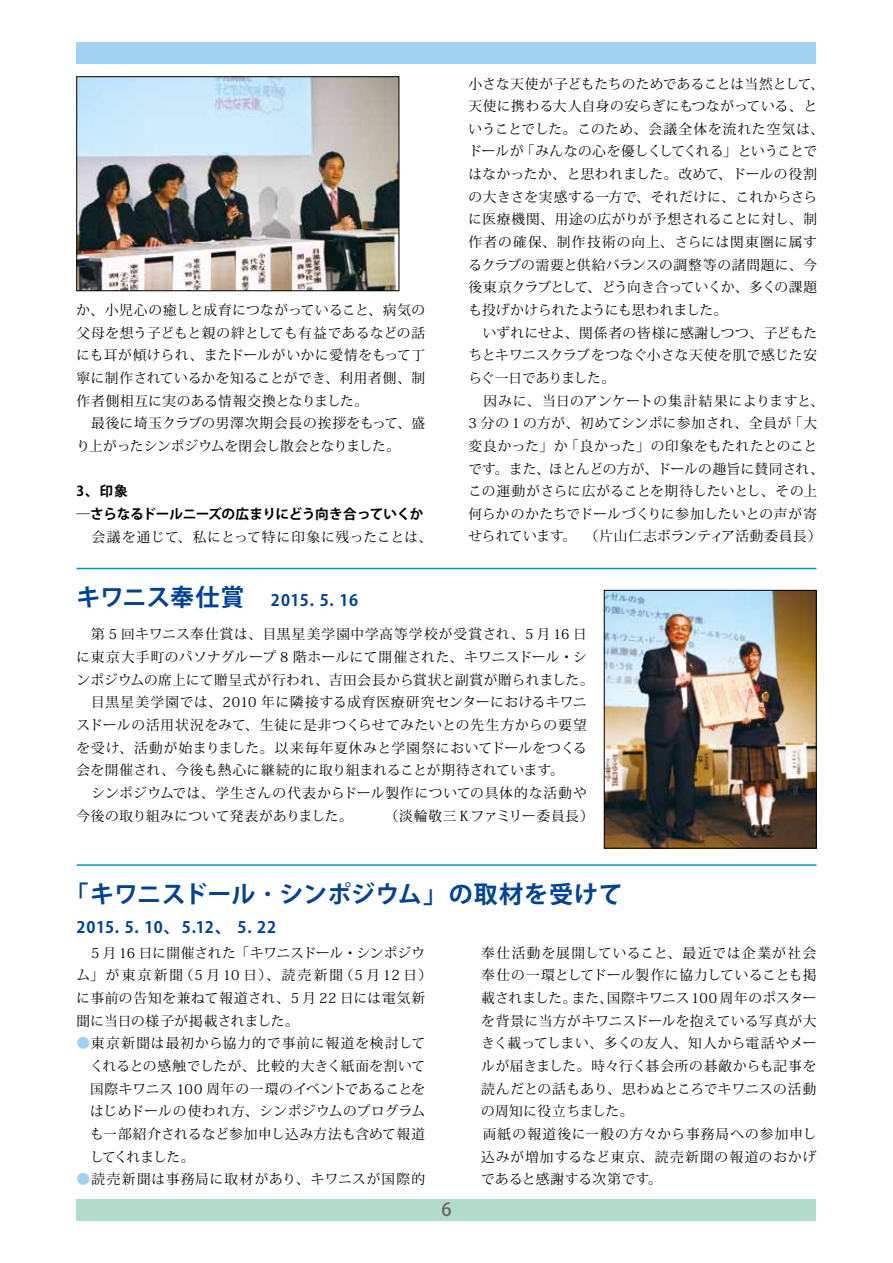
<style>
.page{position:relative;width:893px;height:1263px;background:#fff}
.page>*{position:absolute;margin:0;border:0;box-sizing:border-box;transform-origin:0 0}
.t1{font:700 24px "Koz Go Pro";letter-spacing:.01em;color:#004294}
.t2{font:500 18px "Koz Go Pro";color:#666464}
.t3{font:700 15.75px "Koz Go Pro";letter-spacing:.03em;color:#004294}
.t4{font:13.65px/22.6px "Koz Min Pro";letter-spacing:.035em;color:#000}
.t5{font:13.65px "Koz Min Pro";letter-spacing:.075em;color:#000}
.t6{font:700 13.65px/22.6px "Koz Go Pro";letter-spacing:-.02em;color:#000}
.t7{font:13.65px "Koz Min Pro";letter-spacing:-.005em;color:#000}
.t8{font:13.65px "Koz Min Pro";letter-spacing:.06em;color:#000}
.t9{font:13.65px "Koz Min Pro";letter-spacing:.015em;color:#000}
.t10{font:13.65px "Koz Min Pro";letter-spacing:.085em;color:#000}
.t11{font:13.65px "Koz Min Pro";letter-spacing:.08em;color:#000}
.s1{font-size:24px}
.s2{color:#a0d2f2}
</style>
<div class="page">
<div style="left:77px;top:43px;width:739px;height:21px;background:#a0d2f2"></div>
<div style="left:77px;top:1199px;width:739px;height:21px;background:#b1dbcb"></div>
<hr style="left:77px;top:568px;width:739px;height:1px;background:#0093d4">
<hr style="left:77px;top:864px;width:739px;height:2px;background:#0093d4">
<img style="left:79px;top:79px;width:318px;height:210px">
<div style="left:77px;top:77px;width:322px;height:214px;border:1px solid #000"></div>
<img style="left:606px;top:592px;width:208px;height:254px">
<div style="left:604px;top:590px;width:212px;height:258px;border:1px solid #000"></div>
<p class="t4" style="left:77px;top:298px;width:350px">か、小児心の癒しと成育につながっていること、病気の父母を想う子どもと親の絆としても有益であるなどの話にも耳が傾けられ、またドールがいかに愛情をもって丁寧に制作されているかを知ることができ、利用者側、制作者側相互に実のある情報交換となりました。<br>　最後に埼玉クラブの男澤次期会長の挨拶をもって、盛り上がったシンポジウムを閉会し散会となりました。</p>
<p class="t6" style="left:77px;top:481px;width:349px">3、印象<br>―さらなるドールニーズの広まりにどう向き合っていくか</p>
<p class="t8" style="left:77px;top:527px;width:357px">　会議を通じて、私にとって特に印象に残ったことは、</p>
<p class="t3" style="left:77px;top:590px;width:283px"><span class="s1">キワニス奉仕賞　</span>2015. 5. 16</p>
<p class="t4" style="left:468px;top:72px;width:357px">小さな天使が子どもたちのためであることは当然として、天使に携わる大人自身の安らぎにもつながっている、ということでした。このため、会議全体を流れた空気は、ドールが「みんなの心を優しくしてくれる」ということではなかったか、と思われました。改めて、ドールの役割の大きさを実感する一方で、それだけに、これからさらに医療機関、用途の広がりが予想されることに対し、制作者の確保、制作技術の向上、さらには関東圏に属するクラブの需要と供給バランスの調整等の諸問題に、今後東京クラブとして、どう向き合っていくか、多くの課題も投げかけられたようにも思われました。　<br>　いずれにせよ、関係者の皆様に感謝しつつ、子どもたちとキワニスクラブをつなぐ小さな天使を肌で感じた安らぐ一日でありました。<br>　因みに、当日のアンケートの集計結果によりますと、<br>3 分の 1 の方が、初めてシンポに参加され、全員が「大変良かった」か「良かった」の印象をもたれたとのことです。また、ほとんどの方が、ドールの趣旨に賛同され、この運動がさらに広がることを期待したいとし、その上何らかのかたちでドールづくりに参加したいとの声が寄せられています。　（片山仁志ボランティア活動委員長）</p>
<p class="t4" style="left:77px;top:623px;width:519px">　第 5 回キワニス奉仕賞は、目黒星美学園中学高等学校が受賞され、5 月16 日に東京大手町のパソナグループ 8 階ホールにて開催された、キワニスドール・シンポジウムの席上にて贈呈式が行われ、吉田会長から賞状と副賞が贈られました。　目黒星美学園では、2010 年に隣接する成育医療研究センターにおけるキワニスドールの活用状況をみて、生徒に是非つくらせてみたいとの先生方からの要望を受け、活動が始まりました。以来毎年夏休みと学園祭においてドールをつくる会を開催され、今後も熱心に継続的に取り組まれることが期待されています。<br>　シンポジウムでは、学生さんの代表からドール製作についての具体的な活動や今後の取り組みについて発表がありました。　　　（淡輪敬三 K ファミリー委員長）</p>
<h1 class="t1" style="left:65px;top:879px;width:560px">「キワニスドール･シンポジウム」の取材を受けて</h1>
<p class="t3" style="left:77px;top:917px;width:201px">2015. 5. 10、 5.12、 5. 22</p>
<p class="t10" style="left:481px;top:943px;width:337px">奉仕活動を展開していること、最近では企業が社会</p>
<p class="t4" style="left:481px;top:964px;width:337px">奉仕の一環としてドール製作に協力していることも掲</p>
<p class="t7" style="left:481px;top:988px;width:337px">載されました。また、国際キワニス100 周年のポスター</p>
<p class="t4" style="left:481px;top:1009px;width:337px">を背景に当方がキワニスドールを抱えている写真が大</p>
<p class="t9" style="left:481px;top:1034px;width:337px">きく載ってしまい、多くの友人、知人から電話やメー</p>
<p class="t4" style="left:481px;top:1054px;width:337px">ルが届きました。時々行く碁会所の碁敵からも記事を</p>
<p class="t4" style="left:481px;top:1077px;width:337px">読んだとの話もあり、思わぬところでキワニスの活動</p>
<p class="t4" style="left:481px;top:1099px;width:168px">の周知に役立ちました。　</p>
<p class="t5" style="left:468px;top:1124px;width:350px">　両紙の報道後に一般の方々から事務局への参加申し</p>
<p class="t11" style="left:481px;top:1147px;width:337px">込みが増加するなど東京、読売新聞の報道のおかげ</p>
<p class="t4" style="left:481px;top:1167px;width:182px">であると感謝する次第です。</p>
<p class="t4" style="left:77px;top:941px;width:357px">　5 月 16 日に開催された 「キワニスドール･シンポジウム」が東京新聞（5月10 日）、読売新聞（5月12 日）に事前の告知を兼ねて報道され、5 月 22 日には電気新聞に当日の様子が掲載されました。</p>
<p class="t4" style="left:90px;top:1031px;width:337px;text-align:justify;text-indent:-13px"><span class="s2">●</span>東京新聞は最初から協力的で事前に報道を検討してくれるとの感触でしたが、比較的大きく紙面を割いて国際キワニス 100 周年の一環のイベントであることをはじめドールの使われ方、シンポジウムのプログラムも一部紹介されるなど参加申し込み方法も含めて報道してくれました。</p>
<p class="t5" style="left:77px;top:1169px;width:350px"><span class="s2">●</span>読売新聞は事務局に取材があり、キワニスが国際的</p>
<h2 class="t2" style="left:441px;top:1198px;width:12px">6</h2>
</div>
